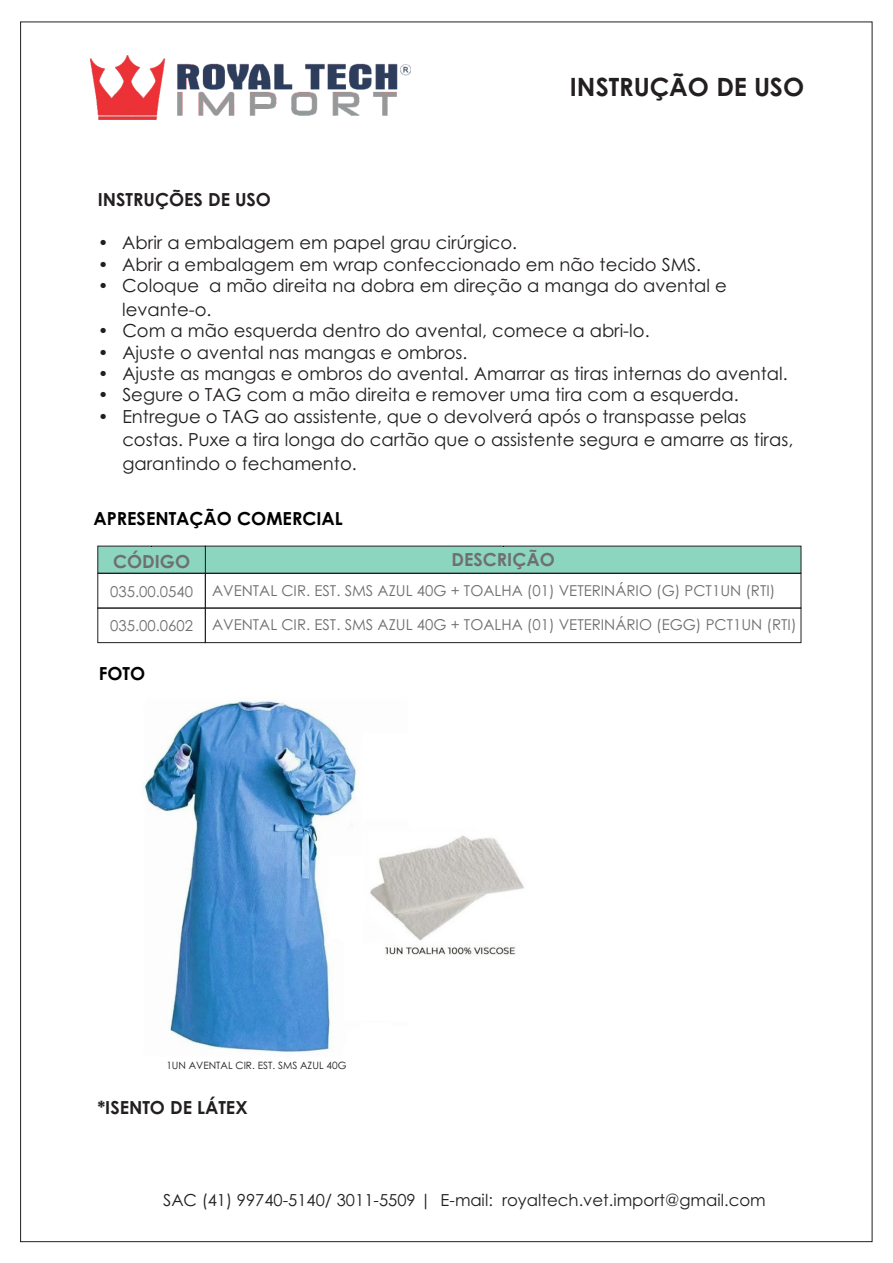
<style>
.page{position:relative;width:893px;height:1263px;background:#fff}
.page>*{position:absolute;margin:0;border:0;box-sizing:border-box;transform-origin:0 0}
.t1{font:700 25.2px "Century Gothic";color:#231f20}
.t2{font:18px/21.5px "Century Gothic";color:#231f20}
.t3{font:700 18px "Century Gothic";color:#231f20}
.t4{font:700 18px "Century Gothic";color:#000}
.t5{font:700 18px "Century Gothic";color:#6f6f6f}
.t6{font:16.5px "Century Gothic";color:#231f20}
.t7{font:15px "Century Gothic";color:#6f6f6f}
.t8{font:10.05px "Century Gothic";color:#231f20}
</style>
<div class="page">
<img style="left:143px;top:701px;width:381px;height:352px">
<img style="left:90px;top:55px;width:320px;height:64px">
<svg style="left:97px;top:545px;width:704px;height:28px;background:#88ccb8"></svg>
<div style="left:97px;top:573px;width:109px;height:36px;border:1px solid #231f20"></div>
<div style="left:205px;top:573px;width:596px;height:36px;border:1px solid #231f20"></div>
<div style="left:97px;top:608px;width:109px;height:35px;border:1px solid #231f20"></div>
<div style="left:205px;top:608px;width:596px;height:35px;border:1px solid #231f20"></div>
<h1 class="t1" style="left:569px;top:77px;width:236px">INSTRUÇÃO DE USO</h1>
<p class="t3" style="left:98px;top:193px;width:175px">INSTRUÇÕES DE USO</p>
<p class="t2" style="left:122px;top:234px;width:606px">Abrir a embalagem em papel grau cirúrgico.<br>Abrir a embalagem em wrap confeccionado em não tecido SMS.<br>Coloque a mão direita na dobra em direção a manga do avental e</p>
<p class="t2" style="left:122px;top:300px;width:667px">levante-o.<br>Com a mão esquerda dentro do avental, comece a abri-lo.<br>Ajuste o avental nas mangas e ombros.<br>Ajuste as mangas e ombros do avental. Amarrar as tiras internas do avental.<br>Segure o TAG com a mão direita e remover uma tira com a esquerda.<br>Entregue o TAG ao assistente, que o devolverá após o transpasse pelas</p>
<p class="t2" style="left:122px;top:430px;width:672px;line-height:23.5px">costas. Puxe a tira longa do cartão que o assistente segura e amarre as tiras, garantindo o fechamento.</p>
<p class="t4" style="left:93px;top:511px;width:251px">APRESENTAÇÃO COMERCIAL</p>
<p class="t5" style="left:113px;top:555px;width:79px">CÓDIGO</p>
<p class="t5" style="left:451px;top:553px;width:105px">DESCRIÇÃO</p>
<p class="t7" style="left:110px;top:585px;width:85px">035.00.0540</p>
<p class="t7" style="left:212px;top:584px;width:565px">AVENTAL CIR. EST. SMS AZUL 40G + TOALHA (01) VETERINÁRIO (G) PCT1UN (RTI)</p>
<p class="t7" style="left:110px;top:620px;width:85px">035.00.0602</p>
<p class="t7" style="left:212px;top:619px;width:586px">AVENTAL CIR. EST. SMS AZUL 40G + TOALHA (01) VETERINÁRIO (EGG) PCT1UN (RTI)</p>
<p class="t4" style="left:99px;top:666px;width:48px">FOTO</p>
<p class="t8" style="left:166px;top:1062px;width:182px">1UN AVENTAL CIR. EST. SMS AZUL 40G</p>
<p class="t3" style="left:97px;top:1100px;width:152px">*ISENTO DE LÁTEX</p>
<p class="t6" style="left:163px;top:1194px;width:604px">SAC (41) 99740-5140/ 3011-5509 | E-mail: royaltech.vet.import@gmail.com</p>
</div>
